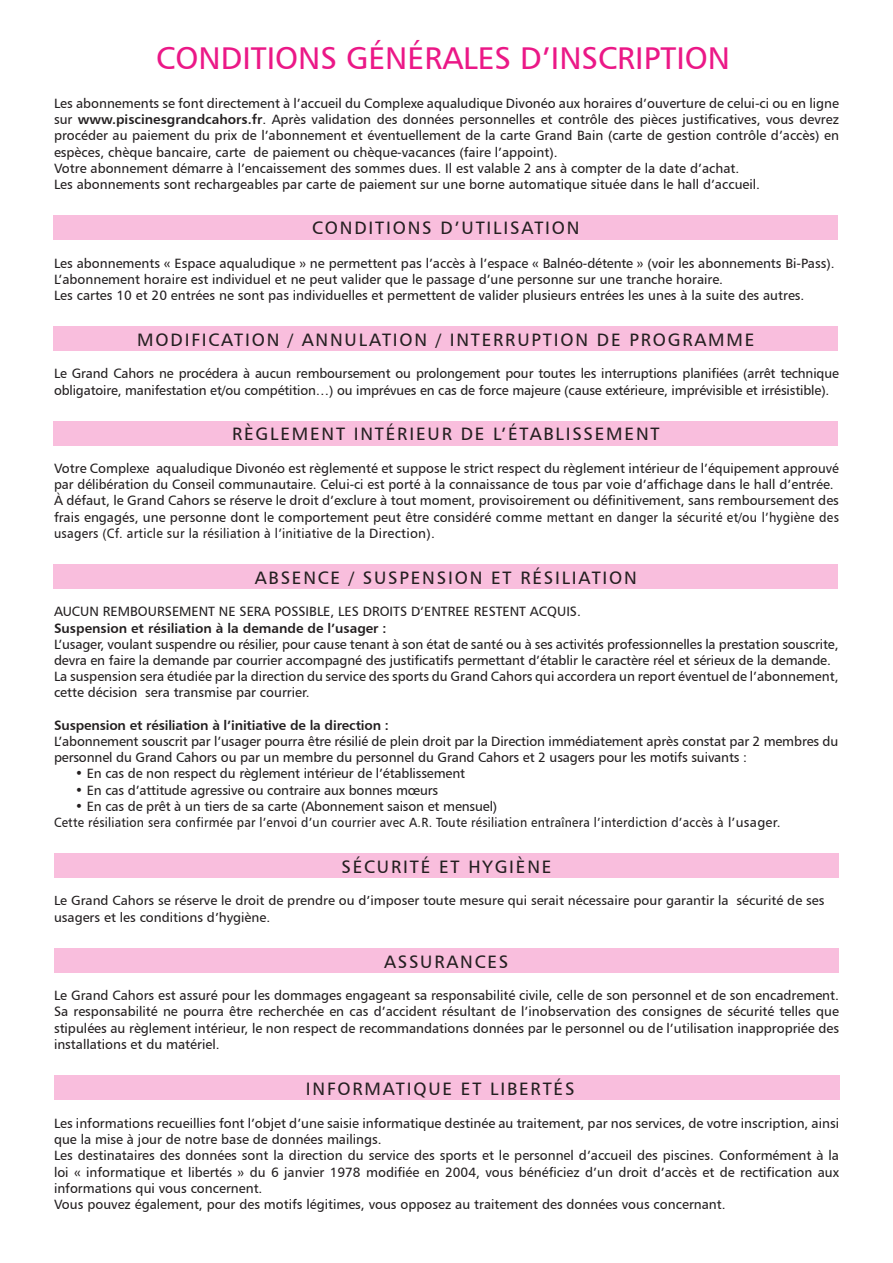
<style>
.page{position:relative;width:893px;height:1263px;background:#fff}
.page>*{position:absolute;margin:0;border:0;box-sizing:border-box;transform-origin:0 0}
.t1{font:31.5px "Humanist 777 BT Roman B";color:#eb1887}
.t2{font:18px "Humanist 777 BT Roman B";letter-spacing:.1em;color:#231f20}
.t3{font:13.5px/16.2px "Humanist 777 BT Roman B";color:#231f20}
.t4{font:13.5px "Humanist 777 BT Bold B";letter-spacing:-.01em;color:#231f20}
.t5{font:13.35px "Humanist 777 BT Roman B";letter-spacing:.02em;color:#231f20;scale:.92 1}
.t6{font:13.2px/16.2px "Humanist 777 BT Roman B";color:#231f20}
.s1{font-family:"Humanist 777 BT Bold B"}
.s2{font-size:13.5px}
</style>
<div class="page">
<div style="left:54px;top:948px;width:785px;height:25px;background:#f9bedd"></div>
<div style="left:54px;top:854px;width:785px;height:24px;background:#f9bedd"></div>
<div style="left:54px;top:1075px;width:785px;height:25px;background:#f9bedd"></div>
<div style="left:54px;top:564px;width:784px;height:25px;background:#f9bedd"></div>
<div style="left:54px;top:421px;width:784px;height:25px;background:#f9bedd"></div>
<div style="left:54px;top:327px;width:784px;height:24px;background:#f9bedd"></div>
<div style="left:54px;top:216px;width:784px;height:24px;background:#f9bedd"></div>
<p class="t1" style="left:156px;top:38px;width:575px">CONDITIONS GÉNÉRALES D’INSCRIPTION</p>
<p class="t3" style="left:54px;top:95px;width:786px;text-align:justify">Les abonnements se font directement à l’accueil du Complexe aqualudique Divonéo aux horaires d’ouverture de celui-ci ou en ligne sur <span class="s1">www.piscinesgrandcahors.fr</span>. Après validation des données personnelles et contrôle des pièces justificatives, vous devrez procéder au paiement du prix de l’abonnement et éventuellement de la carte Grand Bain (carte de gestion contrôle d’accès) en espèces, chèque bancaire, carte de paiement ou chèque-vacances (faire l’appoint).</p>
<p class="t3" style="left:54px;top:160px;width:687px">Votre abonnement démarre à l’encaissement des sommes dues. Il est valable 2 ans à compter de la date d’achat.</p>
<p class="t3" style="left:54px;top:176px;width:708px">Les abonnements sont rechargeables par carte de paiement sur une borne automatique située dans le hall d’accueil.</p>
<p class="t2" style="left:312px;top:216px;width:269px">CONDITIONS D’UTILISATION</p>
<p class="t3" style="left:54px;top:254px;width:782px">Les abonnements « Espace aqualudique » ne permettent pas l’accès à l’espace « Balnéo-détente » (voir les abonnements Bi-Pass).</p>
<p class="t3" style="left:54px;top:271px;width:671px">L’abonnement horaire est individuel et ne peut valider que le passage d’une personne sur une tranche horaire.</p>
<p class="t3" style="left:54px;top:287px;width:752px">Les cartes 10 et 20 entrées ne sont pas individuelles et permettent de valider plusieurs entrées les unes à la suite des autres.</p>
<p class="t2" style="left:137px;top:328px;width:619px">MODIFICATION / ANNULATION / INTERRUPTION DE PROGRAMME</p>
<p class="t3" style="left:54px;top:365px;width:786px">Le Grand Cahors ne procédera à aucun remboursement ou prolongement pour toutes les interruptions planifiées (arrêt technique obligatoire, manifestation et/ou compétition…) ou imprévues en cas de force majeure (cause extérieure, imprévisible et irrésistible).</p>
<p class="t2" style="left:232px;top:423px;width:429px">RÈGLEMENT INTÉRIEUR DE L’ÉTABLISSEMENT</p>
<p class="t3" style="left:54px;top:460px;width:786px">Votre Complexe aqualudique Divonéo est règlementé et suppose le strict respect du règlement intérieur de l’équipement approuvé par délibération du Conseil communautaire. Celui-ci est porté à la connaissance de tous par voie d’affichage dans le hall d’entrée.</p>
<p class="t3" style="left:54px;top:492px;width:786px;text-align:justify">À défaut, le Grand Cahors se réserve le droit d’exclure à tout moment, provisoirement ou définitivement, sans remboursement des frais engagés, une personne dont le comportement peut être considéré comme mettant en danger la sécurité et/ou l’hygiène des usagers (Cf. article sur la résiliation à l’initiative de la Direction).</p>
<p class="t2" style="left:255px;top:566px;width:383px">ABSENCE / SUSPENSION ET RÉSILIATION</p>
<p class="t3" style="left:54px;top:603px;width:528px">AUCUN REMBOURSEMENT NE SERA POSSIBLE, LES DROITS D’ENTREE RESTENT ACQUIS.</p>
<p class="t4" style="left:54px;top:619px;width:334px">Suspension et résiliation à la demande de l’usager :</p>
<p class="t3" style="left:54px;top:636px;width:786px">L’usager, voulant suspendre ou résilier, pour cause tenant à son état de santé ou à ses activités professionnelles la prestation souscrite, devra en faire la demande par courrier accompagné des justificatifs permettant d’établir le caractère réel et sérieux de la demande.</p>
<p class="t3" style="left:54px;top:668px;width:786px">La suspension sera étudiée par la direction du service des sports du Grand Cahors qui accordera un report éventuel de l’abonnement, cette décision sera transmise par courrier.</p>
<p class="t4" style="left:54px;top:716px;width:336px">Suspension et résiliation à l’initiative de la direction :</p>
<p class="t3" style="left:54px;top:733px;width:786px">L’abonnement souscrit par l’usager pourra être résilié de plein droit par la Direction immédiatement après constat par 2 membres du personnel du Grand Cahors ou par un membre du personnel du Grand Cahors et 2 usagers pour les motifs suivants :</p>
<p class="t3" style="left:75px;top:765px;width:391px">• En cas de non respect du règlement intérieur de l’établissement</p>
<p class="t3" style="left:75px;top:781px;width:364px">• En cas d’attitude agressive ou contraire aux bonnes mœurs</p>
<p class="t3" style="left:75px;top:798px;width:424px">• En cas de prêt à un tiers de sa carte (Abonnement saison et mensuel)</p>
<p class="t5" style="left:54px;top:814px;width:791px">Cette résiliation sera confirmée par l’envoi d’un courrier avec A.R. Toute résiliation entraînera l’interdiction d’accès à <span class="s2">l’usager.</span></p>
<p class="t2" style="left:341px;top:855px;width:211px">SÉCURITÉ ET HYGIÈNE</p>
<p class="t6" style="left:54px;top:892px;width:772px">Le Grand Cahors se réserve le droit de prendre ou d’imposer toute mesure qui serait nécessaire pour garantir la sécurité de ses usagers et les conditions d’hygiène.</p>
<p class="t2" style="left:384px;top:950px;width:126px">ASSURANCES</p>
<p class="t3" style="left:54px;top:987px;width:787px;text-align:justify">Le Grand Cahors est assuré pour les dommages engageant sa responsabilité civile, celle de son personnel et de son encadrement.<br>Sa responsabilité ne pourra être recherchée en cas d’accident résultant de l’inobservation des consignes de sécurité telles que stipulées au règlement intérieur, le non respect de recommandations données par le personnel ou de l’utilisation inappropriée des installations et du matériel.</p>
<p class="t2" style="left:306px;top:1077px;width:270px">INFORMATIQUE ET LIBERTÉS</p>
<p class="t3" style="left:54px;top:1115px;width:786px">Les informations recueillies font l’objet d’une saisie informatique destinée au traitement, par nos services, de votre inscription, ainsi que la mise à jour de notre base de données mailings.</p>
<p class="t3" style="left:54px;top:1147px;width:787px;text-align:justify">Les destinataires des données sont la direction du service des sports et le personnel d’accueil des piscines. Conformément à la loi « informatique et libertés » du 6 janvier 1978 modifiée en 2004, vous bénéficiez d’un droit d’accès et de rectification aux informations qui vous concernent.</p>
<p class="t3" style="left:54px;top:1196px;width:673px">Vous pouvez également, pour des motifs légitimes, vous opposez au traitement des données vous concernant.</p>
</div>
